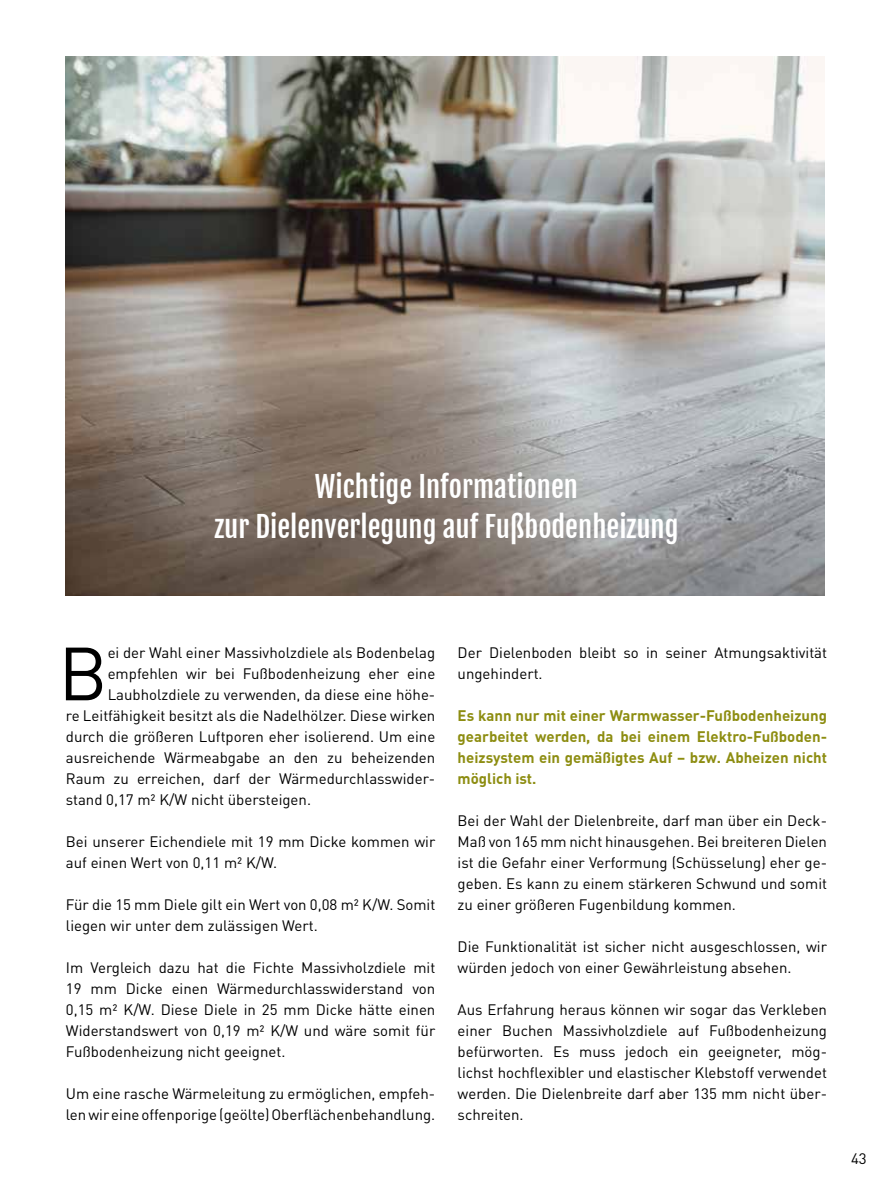
<style>
.page{position:relative;width:893px;height:1191px;background:#fff}
.page>*{position:absolute;margin:0;border:0;box-sizing:border-box;transform-origin:0 0}
.t1{font:73.95px "DIN Pro";color:#000}
.t2{font:28.5px/40.5px "Fjalla One";color:#fff;text-align:center}
.t3{font:15px/21px "DIN Pro";color:#000}
.t4{font:700 15px/21px "DIN Pro";color:#8d8d11;text-align:justify}
</style>
<div class="page">
<img style="left:66px;top:57px;width:759px;height:538px">
<h2 class="t2" style="left:214px;top:466px;width:466px">Wichtige Informationen<br>zur Dielenverlegung auf Fußbodenheizung</h2>
<h1 class="t1" style="left:58px;top:623px;width:51px">B</h1>
<p class="t3" style="left:108px;top:642px;width:329px">ei der Wahl einer Massivholzdiele als Bodenbelag</p>
<p class="t3" style="left:108px;top:663px;width:329px">empfehlen wir bei Fußbodenheizung eher eine</p>
<p class="t3" style="left:108px;top:684px;width:329px">Laubholzdiele zu verwenden, da diese eine höhe-</p>
<p class="t3" style="left:66px;top:705px;width:371px">re Leitfähigkeit besitzt als die Nadelhölzer. Diese wirken</p>
<p class="t3" style="left:66px;top:726px;width:371px">durch die größeren Luftporen eher isolierend. Um eine</p>
<p class="t3" style="left:66px;top:747px;width:371px">ausreichende Wärmeabgabe an den zu beheizenden</p>
<p class="t3" style="left:66px;top:768px;width:371px">Raum zu erreichen, darf der Wärmedurchlasswider-</p>
<p class="t3" style="left:66px;top:789px;width:247px">stand 0,17 m² K/W nicht übersteigen.</p>
<p class="t3" style="left:66px;top:831px;width:371px">Bei unserer Eichendiele mit 19 mm Dicke kommen wir auf einen Wert von 0,11 m² K/W.</p>
<p class="t3" style="left:66px;top:894px;width:371px">Für die 15 mm Diele gilt ein Wert von 0,08 m² K/W. Somit liegen wir unter dem zulässigen Wert.</p>
<p class="t3" style="left:66px;top:957px;width:371px;text-align:justify">Im Vergleich dazu hat die Fichte Massivholzdiele mit 19 mm Dicke einen Wärmedurchlasswiderstand von 0,15 m² K/W. Diese Diele in 25 mm Dicke hätte einen Widerstandswert von 0,19 m² K/W und wäre somit für Fußbodenheizung nicht geeignet.</p>
<p class="t3" style="left:66px;top:1083px;width:371px">Um eine rasche Wärmeleitung zu ermöglichen, empfeh&shy;len wir eine offenporige (geölte) Oberflächenbehandlung.</p>
<p class="t3" style="left:458px;top:642px;width:371px">Der Dielenboden bleibt so in seiner Atmungsaktivität ungehindert.</p>
<p class="t4" style="left:458px;top:705px;width:371px">Es kann nur mit einer Warmwasser-Fußbodenheizung gearbeitet werden, da bei einem Elektro-Fußboden&shy;heizsystem ein gemäßigtes Auf – bzw. Abheizen nicht möglich ist.</p>
<p class="t3" style="left:458px;top:810px;width:371px;text-align:justify">Bei der Wahl der Dielenbreite, darf man über ein Deck-Maß von 165 mm nicht hinausgehen. Bei breiteren Dielen ist die Gefahr einer Verformung (Schüsselung) eher ge&shy;geben. Es kann zu einem stärkeren Schwund und somit zu einer größeren Fugenbildung kommen.</p>
<p class="t3" style="left:458px;top:936px;width:371px">Die Funktionalität ist sicher nicht ausgeschlossen, wir würden jedoch von einer Gewährleistung absehen.</p>
<p class="t3" style="left:458px;top:999px;width:371px;text-align:justify">Aus Erfahrung heraus können wir sogar das Verkleben einer Buchen Massivholzdiele auf Fußbodenheizung befürworten. Es muss jedoch ein geeigneter, mög&shy;lichst hochflexibler und elastischer Klebstoff verwendet werden. Die Dielenbreite darf aber 135 mm nicht über&shy;schreiten.</p>
<p class="t3" style="left:851px;top:1147px;width:17px">43</p>
</div>
